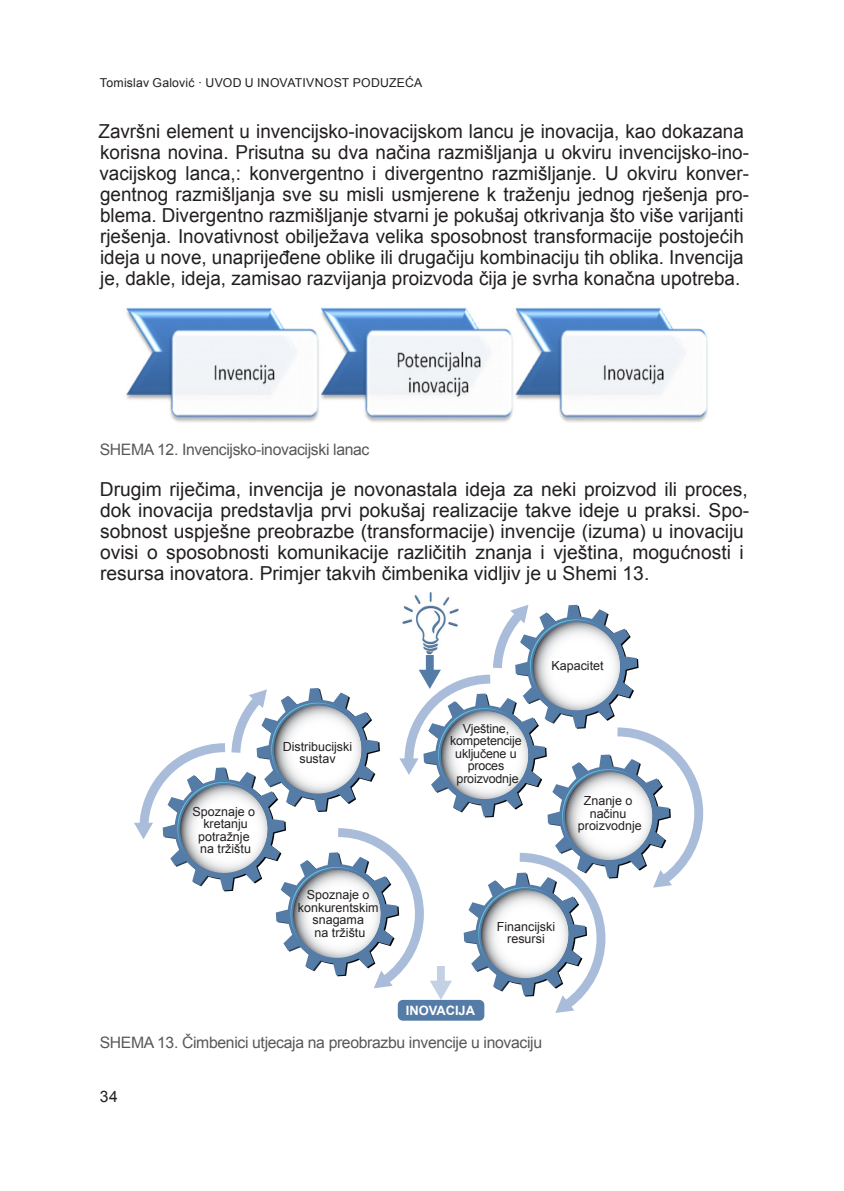
<style>
.page{position:relative;width:844px;height:1191px;background:#fff}
.page>*{position:absolute;margin:0;border:0;box-sizing:border-box;transform-origin:0 0}
.Body{font:19.25px/21px "Arial";color:#231f20}
.Potpis{font:15.75px "Arial";letter-spacing:-.02em;color:#57585a}
.t1{font:15.75px "Arial";color:#231f20}
.t2{font:700 12.95px "Arial";color:#fff}
.t3{font:12.42px/12.4px "Arial";color:#231f20;text-align:center}
.t4{font:12.25px "Arial";letter-spacing:.015em;color:#231f20}
</style>
<div class="page">
<img style="left:126px;top:307px;width:582px;height:116px">
<img style="left:414px;top:592px;width:36px;height:12px">
<svg style="left:134px;top:604px;width:570px;height:412px"></svg>
<div style="left:397px;top:1000px;width:87px;height:20px;background:#557ca6;border-radius:5px"></div>
<p class="t4" style="left:100px;top:75px;width:324px">Tomislav Galović · UVOD U INOVATIVNOST PODUZEĆA</p>
<p class="Body" style="left:98px;top:121px;width:652px">Završni element u invencijsko-inovacijskom lancu je inovacija, kao dokazana korisna novina. Prisutna su dva načina razmišljanja u okviru invencijsko-ino&shy;vacijskog lanca,: konvergentno i divergentno razmišljanje. U okviru konver&shy;gentnog razmišljanja sve su misli usmjerene k traženju jednog rješenja pro&shy;blema. Divergentno razmišljanje stvarni je pokušaj otkrivanja što više varijanti rješenja. Inovativnost obilježava velika sposobnost transformacije postojećih ideja u nove, unaprijeđene oblike ili drugačiju kombinaciju tih oblika. Invencija je, dakle, ideja, zamisao razvijanja proizvoda čija je svrha konačna upotreba.</p>
<p class="Potpis" style="left:100px;top:439px;width:271px">SHEMA 12. Invencijsko-inovacijski lanac</p>
<p class="Body" style="left:100px;top:478px;width:650px">Drugim riječima, invencija je novonastala ideja za neki proizvod ili proces, dok inovacija predstavlja prvi pokušaj realizacije takve ideje u praksi. Spo&shy;sobnost uspješne preobrazbe (transformacije) invencije (izuma) u inovaciju ovisi o sposobnosti komunikacije različitih znanja i vještina, mogućnosti i resursa inovatora. Primjer takvih čimbenika vidljiv je u Shemi 13.</p>
<p class="t3" style="left:192px;top:805px;width:64px">Spoznaje o kretanju potražnje na tržištu</p>
<p class="t3" style="left:283px;top:740px;width:71px">Distribucijski sustav</p>
<p class="t3" style="left:298px;top:888px;width:82px">Spoznaje o konkurentskim snagama<br>na tržištu</p>
<p class="t3" style="left:450px;top:722px;width:73px">Vještine, kompetencije uključene u proces proizvodnje</p>
<p class="t3" style="left:551px;top:659px;width:54px">Kapacitet</p>
<p class="t3" style="left:577px;top:794px;width:65px">Znanje o načinu proizvodnje</p>
<p class="t3" style="left:496px;top:920px;width:60px">Financijski resursi</p>
<p class="t2" style="left:405px;top:1001px;width:71px">INOVACIJA</p>
<p class="Potpis" style="left:100px;top:1032px;width:444px">SHEMA 13. Čimbenici utjecaja na preobrazbu invencije u inovaciju</p>
<p class="t1" style="left:100px;top:1086px;width:19px">34</p>
</div>
